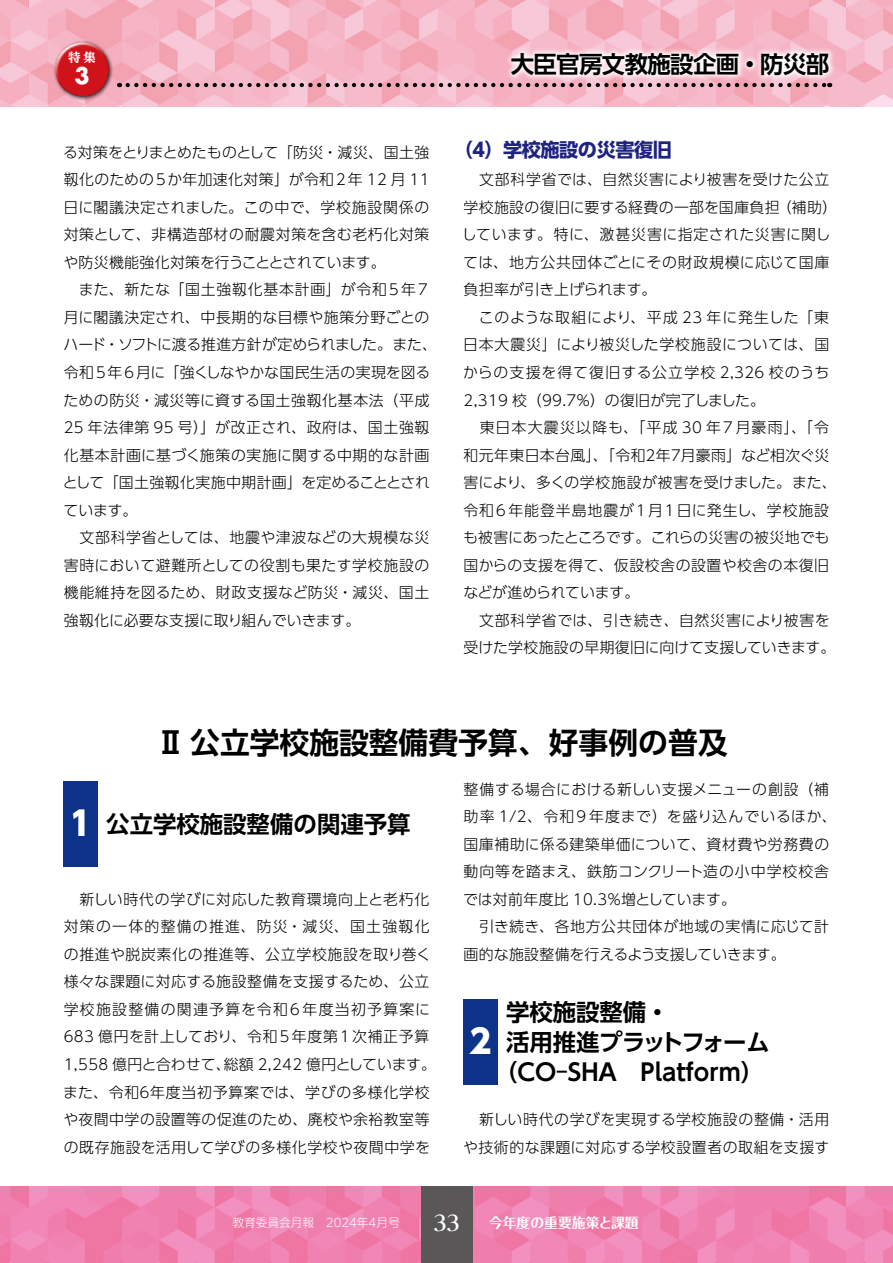
<style>
.page{position:relative;width:893px;height:1263px;background:#fff}
.page>*{position:absolute;margin:0;border:0;box-sizing:border-box;transform-origin:0 0}
.t1{font:800 33px "UD Shin Go Pro";color:#fff}
.t2{font:700 29.7px "UD Shin Go Pro De";color:#000}
.t3{font:700 23.4px "UD Shin Go Pro De";color:#000}
.t4{font:700 23.4px "UD Shin Go Pro De";letter-spacing:-.025em;color:#000}
.t5{font:700 23.4px "UD Shin Go Pro De";letter-spacing:-.02em;color:#000}
.t6{font:700 22.2px "Futura Std";color:#fff}
.t7{font:700 19.2px "UD Shin Go Pro";letter-spacing:-.025em;color:#1e2381}
.t8{font:300 14.85px/27.6px "UD Shin Go Pro";letter-spacing:.025em;color:#000}
.t9{font:700 13.8px "Folk Pro";color:#fff}
.t10{font:800 12.3px "UD Reimin Pro";color:#fff}
.t11{font:300 11.7px "UD Shin M Go Pro";color:#fff}
.s1{font-family:"UD Shin Go Pro";font-weight:800;font-size:33px;color:#fff}
.s2{font-family:"Reim Pro";font-weight:700;font-size:21.3px}
</style>
<div class="page">
<svg style="left:0;top:1186px;width:893px;height:77px;background:#f081b0"></svg>
<div style="left:421px;top:1186px;width:51px;height:77px;background:#595757"></div>
<svg style="left:0;top:0;width:893px;height:106px;background:#f5b4c4"></svg>
<svg style="left:505px;top:46px;width:330px;height:36px"></svg>
<svg style="left:128px;top:83px;width:702px;height:4px;background:#936d76"></svg>
<div style="left:53px;top:40px;width:60px;height:61px;background:#000;opacity:.75"></div>
<svg style="left:53px;top:40px;width:54px;height:43px"></svg>
<svg style="left:56px;top:51px;width:56px;height:46px;background:#cd2f39"></svg>
<div style="left:64px;top:781px;width:34px;height:85px;background:#0c3388"></div>
<div style="left:463px;top:999px;width:34px;height:85px;background:#0c3388"></div>
<p class="t10" style="left:68px;top:47px;width:29px">特 集</p>
<h3 class="t6" style="left:75px;top:61px;width:17px">3</h3>
<h3 class="t4" style="left:511px;top:45px;width:320px">大臣官房文教施設企画・防災部</h3>
<p class="t8" style="left:63px;top:138px;width:376px">る対策をとりまとめたものとして「防災・減災、国土強靱化のための５か年加速化対策」が令和２年 12 月 11日に閣議決定されました。この中で、学校施設関係の対策として、非構造部材の耐震対策を含む老朽化対策や防災機能強化対策を行うこととされています。<br>　また、新たな「国土強靱化基本計画」が令和５年７月に閣議決定され、中長期的な目標や施策分野ごとのハード・ソフトに渡る推進方針が定められました。また、令和５年６月に「強くしなやかな国民生活の実現を図るための防災・減災等に資する国土強靱化基本法（平成<br>25 年法律第 95 号）」が改正され、政府は、国土強靱化基本計画に基づく施策の実施に関する中期的な計画として「国土強靱化実施中期計画」を定めることとされています。<br>　文部科学省としては、地震や津波などの大規模な災害時において避難所としての役割も果たす学校施設の機能維持を図るため、財政支援など防災・減災、国土強靱化に必要な支援に取り組んでいきます。</p>
<p class="t7" style="left:454px;top:134px;width:219px">（４）学校施設の災害復旧</p>
<p class="t8" style="left:462px;top:165px;width:377px">　文部科学省では、自然災害により被害を受けた公立学校施設の復旧に要する経費の一部を国庫負担（補助）しています。特に、激甚災害に指定された災害に関しては、地方公共団体ごとにその財政規模に応じて国庫負担率が引き上げられます。<br>　このような取組により、平成 23 年に発生した「東日本大震災」により被災した学校施設については、国からの支援を得て復旧する公立学校 2,326 校のうち<br>2,319 校（99.7％）の復旧が完了しました。<br>　東日本大震災以降も、「平成 30 年７月豪雨」、「令和元年東日本台風」、「令和２年７月豪雨」など相次ぐ災害により、多くの学校施設が被害を受けました。また、令和６年能登半島地震が１月１日に発生し、学校施設も被害にあったところです。これらの災害の被災地でも国からの支援を得て、仮設校舎の設置や校舎の本復旧などが進められています。<br>　文部科学省では、引き続き、自然災害により被害を受けた学校施設の早期復旧に向けて支援していきます。</p>
<h2 class="t2" style="left:156px;top:719px;width:573px">Ⅱ 公立学校施設整備費予算、好事例の普及</h2>
<p class="t8" style="left:463px;top:775px;width:375px">整備する場合における新しい支援メニューの創設（補助率 1/2、令和９年度まで）を盛り込んでいるほか、国庫補助に係る建築単価について、資材費や労務費の動向等を踏まえ、鉄筋コンクリート造の小中学校校舎では対前年度比 10.3％増としています。<br>　引き続き、各地方公共団体が地域の実情に応じて計画的な施設整備を行えるよう支援していきます。</p>
<h3 class="t3" style="left:506px;top:993px;width:165px">学校施設整備・</h3>
<h3 class="t5" style="left:506px;top:1023px;width:265px">活用推進プラットフォーム</h3>
<h3 class="t3" style="left:494px;top:1053px;width:272px">（CO–SHA　Platform）</h3>
<h3 class="t3" style="left:70px;top:805px;width:342px"><span class="s1">1</span> 公立学校施設整備の関連予算</h3>
<p class="t8" style="left:63px;top:885px;width:374px">　新しい時代の学びに対応した教育環境向上と老朽化対策の一体的整備の推進、防災・減災、国土強靱化の推進や脱炭素化の推進等、公立学校施設を取り巻く様々な課題に対応する施設整備を支援するため、公立学校施設整備の関連予算を令和６年度当初予算案に<br>683 億円を計上しており、令和５年度第１次補正予算<br>1,558 億円と合わせて、総額 2,242 億円としています。また、令和６年度当初予算案では、学びの多様化学校や夜間中学の設置等の促進のため、廃校や余裕教室等の既存施設を活用して学びの多様化学校や夜間中学を</p>
<h1 class="t1" style="left:470px;top:1015px;width:23px">2</h1>
<p class="t8" style="left:463px;top:1105px;width:368px">　新しい時代の学びを実現する学校施設の整備・活用や技術的な課題に対応する学校設置者の取組を支援す</p>
<p class="t11" style="left:232px;top:1213px;width:229px">教育委員会月報　2024年4月号　 <span class="s2">33</span></p>
<p class="t9" style="left:489px;top:1211px;width:151px">今年度の重要施策と課題</p>
</div>
